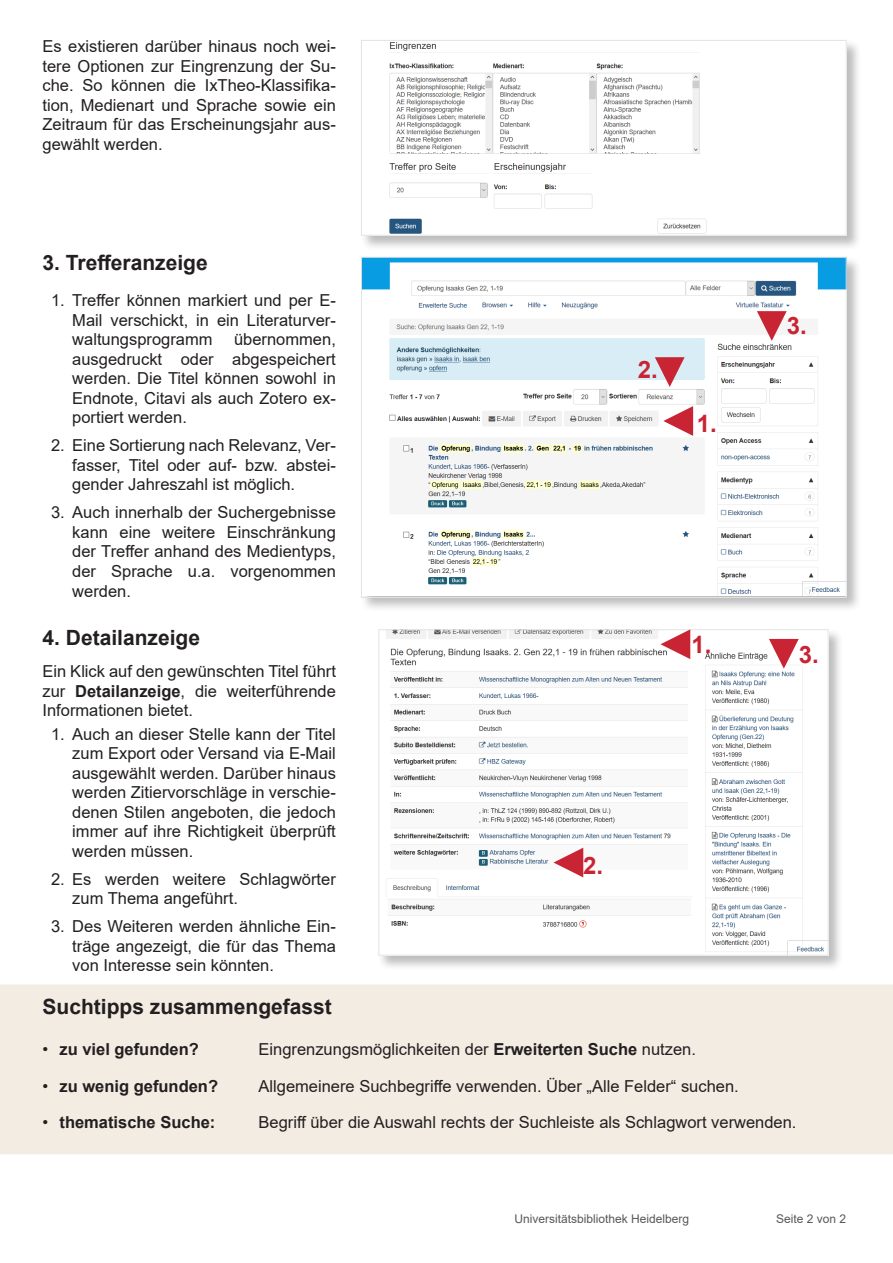
<style>
.page{position:relative;width:893px;height:1263px;background:#fff}
.page>*{position:absolute;margin:0;border:0;box-sizing:border-box;transform-origin:0 0}
.Handout_UB_Fußzeile{font:700 24px "Arial";color:#c82434}
.Handout_UB_Überschri{font:700 21px "Arial";color:#231f20}
.Handout_UB_Fließtext{font:16.5px/19.5px "Arial";color:#231f20;text-align:justify}
.t1{font:700 16.5px "Arial";color:#231f20}
.Handout_UB_Fußzeile-2{font:12px "Arial";color:#57585a}
.s1{font-weight:700}
.s2{font-weight:400}
</style>
<div class="page">
<div style="left:0;top:984px;width:893px;height:170px;background:#f2ece3"></div>
<div style="left:360px;top:39px;width:502px;height:212px;background:#231f20;opacity:.3"></div>
<img style="left:363px;top:42px;width:482px;height:192px">
<div style="left:361px;top:40px;width:486px;height:196px;border:1px solid #e2e3e3"></div>
<div style="left:360px;top:256px;width:502px;height:357px;background:#231f20;opacity:.3"></div>
<img style="left:363px;top:259px;width:482px;height:337px">
<svg style="left:663px;top:406px;width:30px;height:30px"></svg>
<svg style="left:655px;top:357px;width:30px;height:30px"></svg>
<svg style="left:757px;top:311px;width:30px;height:30px"></svg>
<div style="left:377px;top:628px;width:467px;height:343px;background:#231f20;opacity:.3"></div>
<img style="left:380px;top:631px;width:446px;height:322px">
<div style="left:378px;top:629px;width:450px;height:326px;border:1px solid #e2e3e3"></div>
<svg style="left:660px;top:629px;width:30px;height:30px"></svg>
<svg style="left:769px;top:639px;width:30px;height:30px"></svg>
<svg style="left:553px;top:848px;width:30px;height:29px"></svg>
<p class="Handout_UB_Fließtext" style="left:43px;top:37px;width:295px">Es existieren darüber hinaus noch wei&shy;tere Optionen zur Eingrenzung der Su&shy;che. So können die IxTheo-Klassifika&shy;tion, Medienart und Sprache sowie ein Zeitraum für das Erscheinungsjahr aus&shy;gewählt werden.</p>
<p class="Handout_UB_Überschri" style="left:43px;top:248px;width:167px">3. Trefferanzeige</p>
<p class="Handout_UB_Fließtext" style="left:72px;top:291px;width:265px;text-indent:-21px">1. Treffer können markiert und per E-Mail verschickt, in ein Literaturver&shy;waltungsprogramm</p>
<p class="Handout_UB_Fließtext" style="left:72px;top:330px;width:265px;text-indent:162px">übernommen, ausgedruckt oder abgespeichert werden. Die Titel können sowohl in Endnote, Citavi als auch Zotero ex&shy;portiert werden.</p>
<p class="Handout_UB_Fließtext" style="left:72px;top:436px;width:265px;text-indent:-21px">2. Eine Sortierung nach Relevanz, Ver&shy;fasser, Titel oder auf- bzw. abstei&shy;gender Jahreszahl ist möglich.</p>
<p class="Handout_UB_Fließtext" style="left:72px;top:503px;width:265px;text-indent:-21px">3. Auch innerhalb der Suchergebnisse kann eine weitere Einschränkung der Treffer anhand des Medientyps, der Sprache u.a. vorgenommen werden.</p>
<p class="Handout_UB_Überschri" style="left:43px;top:623px;width:159px">4. Detailanzeige</p>
<p class="Handout_UB_Fließtext" style="left:43px;top:661px;width:295px">Ein Klick auf den gewünschten Titel führt zur <span class="s1">Detailanzeige</span>, die weiterführende Informationen bietet.</p>
<p class="Handout_UB_Fließtext" style="left:72px;top:724px;width:265px;text-indent:-21px">1. Auch an dieser Stelle kann der Titel zum Export oder Versand via E-Mail ausgewählt werden. Darüber hinaus werden Zitiervorschläge in verschie&shy;denen Stilen angeboten, die jedoch immer auf ihre Richtigkeit überprüft werden müssen.</p>
<p class="Handout_UB_Fließtext" style="left:72px;top:869px;width:265px;text-indent:-21px">2. Es werden weitere Schlagwörter zum Thema angeführt.</p>
<p class="Handout_UB_Fließtext" style="left:72px;top:917px;width:265px;text-indent:-21px">3. Des Weiteren werden ähnliche Ein&shy;träge angezeigt, die für das Thema von Interesse sein könnten.</p>
<p class="Handout_UB_Fußzeile" style="left:638px;top:353px;width:22px">2.</p>
<p class="Handout_UB_Fußzeile" style="left:697px;top:407px;width:22px">1.</p>
<p class="Handout_UB_Fußzeile" style="left:787px;top:309px;width:22px">3.</p>
<p class="Handout_UB_Fußzeile" style="left:583px;top:848px;width:22px">2.</p>
<p class="Handout_UB_Fußzeile" style="left:691px;top:628px;width:22px">1.</p>
<p class="Handout_UB_Fußzeile" style="left:799px;top:637px;width:22px">3.</p>
<p class="Handout_UB_Überschri" style="left:43px;top:992px;width:291px">Suchtipps zusammengefasst</p>
<p class="t1" style="left:43px;top:1038px;width:158px"><span class="s2">•</span> zu viel gefunden?</p>
<p class="Handout_UB_Fließtext" style="left:259px;top:1039px;width:439px">Eingrenzungsmöglichkeiten der <span class="s1">Erweiterten Suche</span> nutzen.</p>
<p class="t1" style="left:43px;top:1074px;width:177px"><span class="s2">•</span> zu wenig gefunden?</p>
<p class="Handout_UB_Fließtext" style="left:259px;top:1076px;width:482px">Allgemeinere Suchbegriffe verwenden. Über „Alle Felder“ suchen.</p>
<p class="t1" style="left:43px;top:1111px;width:174px"><span class="s2">•</span> thematische Suche:</p>
<p class="Handout_UB_Fließtext" style="left:259px;top:1112px;width:539px">Begriff über die Auswahl rechts der Suchleiste als Schlagwort verwenden.</p>
<p class="Handout_UB_Fußzeile-2" style="left:514px;top:1210px;width:176px">Universitätsbibliothek Heidelberg</p>
<p class="Handout_UB_Fußzeile-2" style="left:776px;top:1210px;width:72px">Seite 2 von 2</p>
</div>
